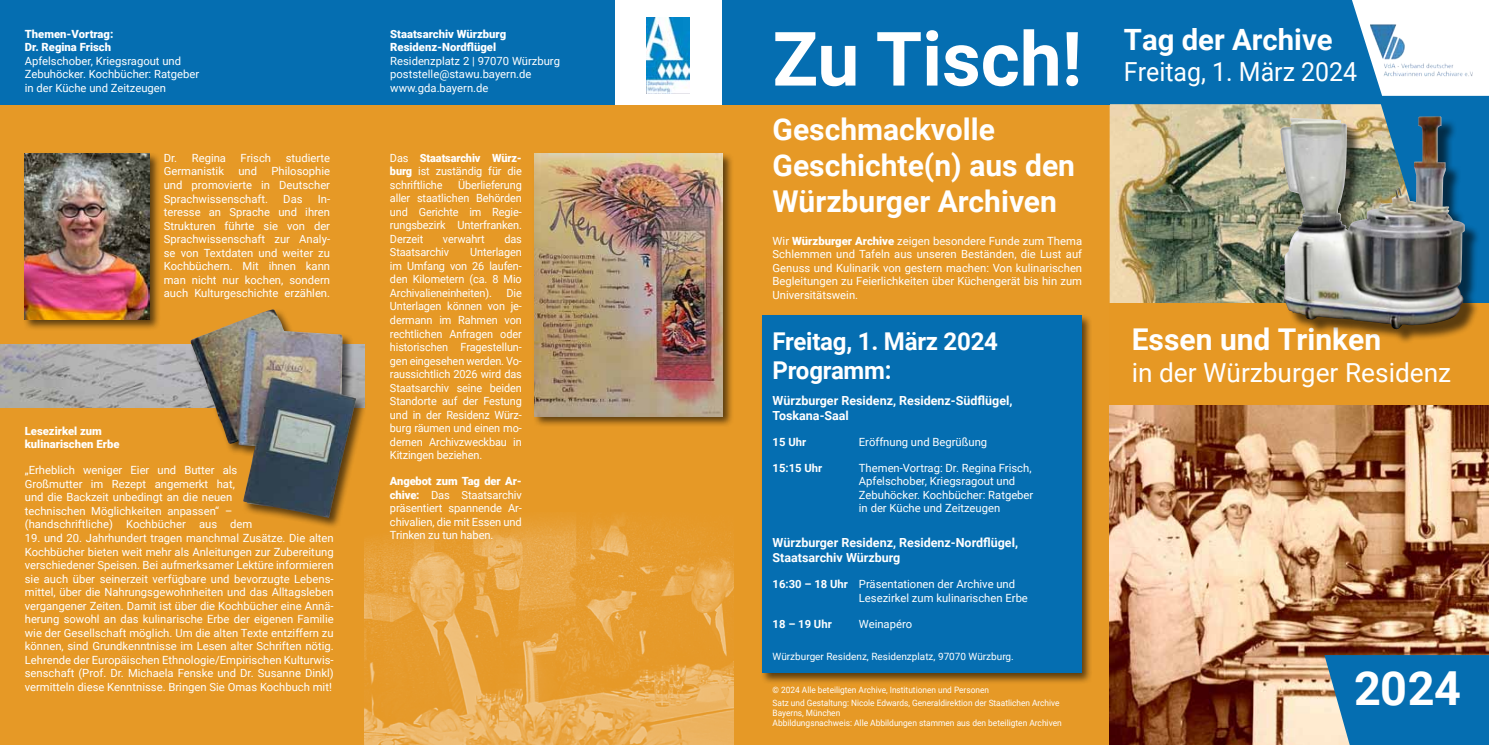
<style>
.page{position:relative;width:1489px;height:745px;background:#fff}
.page>*{position:absolute;margin:0;border:0;box-sizing:border-box;transform-origin:0 0}
.t1{font:700 75px "Roboto";color:#fff}
.t2{font:700 46.88px "Roboto";color:#fff}
.t3{font:700 30px/36px "Roboto";color:#fff}
.t4{font:700 29.25px "Roboto";color:#fff}
.t5{font:26.25px "Roboto";color:#fff}
.t6{font:26.25px "Roboto";color:#fff;scale:.95 1}
.t7{font:700 24.5px/29.4px "Roboto";letter-spacing:-.01em;color:#fff}
.t8{font:700 12.5px/15px "Roboto";color:#fff}
.t9{font:11.25px/13.5px "Roboto";color:#fff;text-align:justify}
.t10{font:900 11.25px/13.5px "Roboto";color:#fff}
.t11{font:700 11.25px "Roboto";color:#fff}
.t12{font:10px "Roboto";color:#fff}
.t13{font:8.75px/12.5px "Roboto";color:#fff;scale:.95 1}
.s1{font-weight:900}
.s2{font-weight:700}
</style>
<div class="page">
<div style="left:0;top:30px;width:1117px;height:714px;background:#e69926"></div>
<div style="left:0;top:0;width:1109px;height:104px;background:#056eb1"></div>
<img style="left:1109px;top:405px;width:379px;height:339px">
<svg style="left:1109px;top:0;width:379px;height:303px;background:#68929e"></svg>
<svg style="left:1324px;top:654px;width:164px;height:90px;background:#1976b0"></svg>
<div style="left:1109px;top:303px;width:379px;height:102px;background:#e69824"></div>
<img style="left:1370px;top:24px;width:102px;height:52px">
<div style="left:760px;top:314px;width:332px;height:370px;background:#000;opacity:.6"></div>
<div style="left:762px;top:315px;width:319px;height:357px;background:#056eb1"></div>
<div style="left:615px;top:0;width:106px;height:104px;background:#fff"></div>
<img style="left:647px;top:17px;width:42px;height:77px">
<div style="left:532px;top:151px;width:201px;height:276px;background:#000;opacity:.6"></div>
<img style="left:534px;top:153px;width:188px;height:263px">
<div style="left:23px;top:151px;width:138px;height:180px;background:#000;opacity:.6"></div>
<img style="left:25px;top:153px;width:124px;height:166px">
<img style="left:0;top:344px;width:189px;height:63px">
<div style="left:1281px;top:118px;width:198px;height:226px;background:#000;opacity:.6"></div>
<img style="left:1279px;top:116px;width:143px;height:148px">
<div style="left:189px;top:308px;width:179px;height:221px;background:#000;opacity:.6"></div>
<img style="left:190px;top:309px;width:166px;height:208px">
<img style="left:364px;top:512px;width:369px;height:232px">
<p class="t10" style="left:25px;top:27px;width:90px">Themen-Vortrag:<br>Dr. Regina Frisch</p>
<p class="t9" style="left:25px;top:54px;width:176px;text-align:left">Apfelschober, Kriegsragout und<br>Zebuhöcker. Kochbücher: Ratgeber in der Küche und Zeitzeugen</p>
<p class="t9" style="left:164px;top:151px;width:64px">Dr. Regina</p>
<p class="t9" style="left:240px;top:151px;width:32px">Frisch</p>
<p class="t9" style="left:286px;top:151px;width:46px">studierte</p>
<p class="t9" style="left:164px;top:164px;width:62px">Germanistik</p>
<p class="t9" style="left:238px;top:164px;width:20px">und</p>
<p class="t9" style="left:164px;top:164px;width:168px;text-indent:108px">Philosophie und promovierte in Deutscher Sprachwissenschaft.</p>
<p class="t9" style="left:164px;top:191px;width:168px;text-indent:154px">In&shy;teresse an Sprache und ihren Strukturen führte sie von der Sprachwissenschaft zur Analy&shy;se von Textdaten und weiter zu Kochbüchern. Mit ihnen kann man nicht nur kochen, sondern auch Kulturgeschichte erzählen.</p>
<p class="t9" style="left:283px;top:191px;width:21px">Das</p>
<p class="t10" style="left:25px;top:423px;width:96px">Lesezirkel zum kulinarischen Erbe</p>
<p class="t9" style="left:25px;top:463px;width:229px;text-align:left">„Erheblich weniger Eier und Butter als Großmutter im Rezept angemerkt hat, und die Backzeit unbedingt an die neuen technischen Möglichkeiten anpassen“ – (handschriftliche) Kochbücher aus dem</p>
<p class="t9" style="left:25px;top:530px;width:310px">19. und 20. Jahrhundert tragen manchmal Zusätze. Die alten Kochbücher bieten weit mehr als Anleitungen zur Zubereitung verschiedener Speisen. Bei aufmerksamer Lektüre informieren sie auch über seinerzeit verfügbare und bevorzugte Lebens&shy;mittel, über die Nahrungsgewohnheiten und das Alltagsleben vergangener Zeiten. Damit ist über die Kochbücher eine Annä&shy;herung sowohl an das kulinarische Erbe der eigenen Familie wie der Gesellschaft möglich. Um die alten Texte entziffern zu können, sind Grundkenntnisse im Lesen alter Schriften nötig.<br>Lehrende der Europäischen Ethnologie/Empirischen Kulturwis&shy;senschaft (Prof. Dr. Michaela Fenske und Dr. Susanne Dinkl) vermitteln diese Kenntnisse. Bringen Sie Omas Kochbuch mit!</p>
<p class="t10" style="left:390px;top:27px;width:117px">Staatsarchiv Würzburg<br>Residenz-Nordflügel</p>
<p class="t9" style="left:390px;top:54px;width:171px;text-align:left">Residenzplatz 2 | 97070 Würzburg poststelle@stawu.bayern.de www.gda.bayern.de</p>
<p class="t9" style="left:390px;top:150px;width:133px">Das <span class="s1">Staatsarchiv Würz&shy;burg</span> ist zuständig für die schriftliche</p>
<p class="t9" style="left:390px;top:177px;width:133px;text-indent:68px">Überlieferung aller staatlichen Behörden und Gerichte im Regie&shy;rungsbezirk Unterfranken.<br>Derzeit</p>
<p class="t9" style="left:443px;top:231px;width:43px">verwahrt</p>
<p class="t9" style="left:504px;top:231px;width:19px">das</p>
<p class="t9" style="left:390px;top:245px;width:61px">Staatsarchiv</p>
<p class="t9" style="left:390px;top:245px;width:133px;text-indent:80px">Unterlagen im Umfang von 26 laufen&shy;den Kilometern (ca. 8 Mio Archivalieneinheiten).</p>
<p class="t9" style="left:390px;top:285px;width:133px;text-indent:116px">Die Unterlagen können von je&shy;dermann im Rahmen von rechtlichen Anfragen oder historischen Fragestellun&shy;gen eingesehen werden. Vo&shy;raussichtlich 2026 wird das Staatsarchiv seine beiden Standorte auf der Festung und in der Residenz Würz&shy;burg räumen und einen mo&shy;dernen Archivzweckbau in Kitzingen beziehen.</p>
<p class="t9" style="left:390px;top:473px;width:133px"><span class="s1">Angebot zum Tag der Ar&shy;chive:</span> Das Staatsarchiv präsentiert spannende Ar&shy;chivalien, die mit Essen und Trinken zu tun haben.</p>
<h1 class="t1" style="left:772px;top:6px;width:311px">Zu Tisch!</h1>
<h3 class="t3" style="left:772px;top:110px;width:304px">Geschmackvolle<br>Geschichte(n) aus den<br>Würzburger Archiven</h3>
<p class="t9" style="left:772px;top:233px;width:311px">Wir <span class="s1">Würzburger Archive</span> zeigen besondere Funde zum Thema Schlemmen und Tafeln aus unseren Beständen, die Lust auf Genuss und Kulinarik von gestern machen: Von kulinarischen Begleitungen zu Feierlichkeiten über Küchengerät bis hin zum Universitätswein.</p>
<h3 class="t7" style="left:772px;top:325px;width:227px">Freitag, 1. März 2024<br>Programm:</h3>
<p class="t8" style="left:772px;top:392px;width:241px">Würzburger Residenz, Residenz-Südflügel,<br>Toskana-Saal</p>
<p class="t11" style="left:772px;top:433px;width:35px">15 Uhr</p>
<p class="t9" style="left:858px;top:434px;width:130px">Eröffnung und Begrüßung</p>
<p class="t11" style="left:772px;top:459px;width:51px">15:15 Uhr</p>
<p class="t9" style="left:858px;top:460px;width:176px;text-align:left">Themen-Vortrag: Dr. Regina Frisch, Apfelschober, Kriegsragout und Zebuhöcker. Kochbücher: Ratgeber in der Küche und Zeitzeugen</p>
<p class="t8" style="left:772px;top:534px;width:247px">Würzburger Residenz, Residenz-Nordflügel,<br>Staatsarchiv Würzburg</p>
<p class="t9" style="left:858px;top:576px;width:170px;text-indent:-86px"><span class="s2">16:30 – 18 Uhr</span> Präsentationen der Archive und<br>Lesezirkel zum kulinarischen Erbe</p>
<p class="t11" style="left:772px;top:615px;width:61px">18 – 19 Uhr</p>
<p class="t9" style="left:858px;top:616px;width:55px">Weinapéro</p>
<p class="t12" style="left:772px;top:649px;width:243px">Würzburger Residenz, Residenzplatz, 97070 Würzburg.</p>
<p class="t13" style="left:772px;top:683px;width:303px">© 2024 Alle beteiligten Archive, Institutionen und Personen<br>Satz und Gestaltung: Nicole Edwards, Generaldirektion der Staatlichen Archive</p>
<p class="t13" style="left:772px;top:706px;width:306px;line-height:10px">Bayerns, München<br>Abbildungsnachweis: Alle Abbildungen stammen aus den beteiligten Archiven</p>
<h3 class="t4" style="left:1123px;top:19px;width:210px">Tag der Archive</h3>
<h3 class="t6" style="left:1123px;top:54px;width:247px">Freitag, 1. März 2024</h3>
<h3 class="t3" style="left:1131px;top:320px;width:251px">Essen und Trinken</h3>
<h3 class="t5" style="left:1131px;top:354px;width:321px">in der Würzburger Residenz</h3>
<h2 class="t2" style="left:1353px;top:655px;width:108px">2024</h2>
</div>
